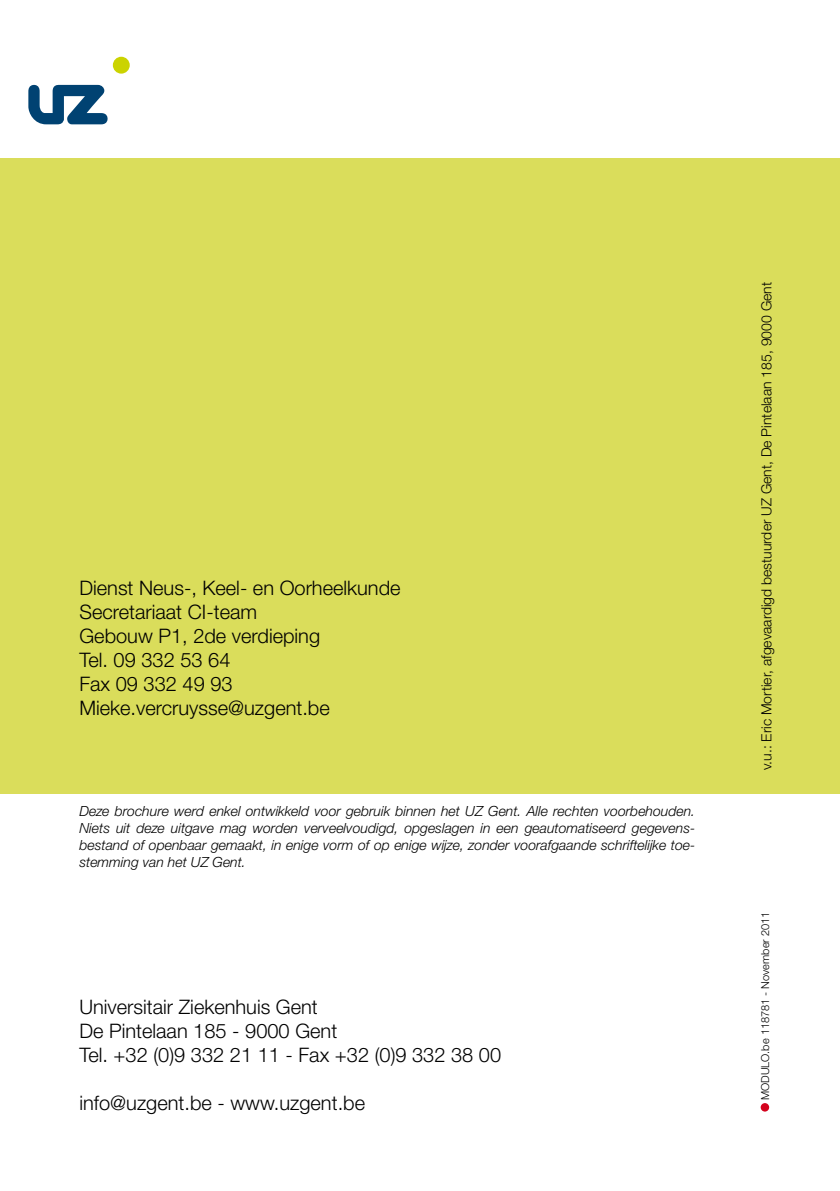
<style>
.page{position:relative;width:840px;height:1191px;background:#fff}
.page>*{position:absolute;margin:0;border:0;box-sizing:border-box;transform-origin:0 0}
.t1{font:300 20px/24px "Helvetica Neue LT";color:#000}
.t2{font:italic 300 14px/16.8px "Helvetica Neue LT";color:#000;text-align:justify}
.t3{font:300 14px "Helvetica Neue LT";color:#000}
.t4{font:300 11px "Helvetica Neue LT";color:#000}
</style>
<div class="page">
<div style="left:0;top:159px;width:839px;height:635px;background:#dadd5b"></div>
<div style="left:760px;top:1103px;width:8px;height:8px;background:#d4021d;border-radius:50%"></div>
<div style="left:113px;top:57px;width:17px;height:17px;background:#cbd300;border-radius:50%"></div>
<svg style="left:28px;top:85px;width:79px;height:39px"></svg>
<h1 class="t1" style="left:79px;top:575px;width:322px">Dienst Neus-, Keel- en Oorheelkunde<br>Secretariaat CI-team<br>Gebouw P1, 2de verdieping<br>Tel. 09 332 53 64<br>Fax 09 332 49 93<br>Mieke.vercruysse@uzgent.be</h1>
<p class="t2" style="left:79px;top:802px;width:617px">Deze brochure werd enkel ontwikkeld voor gebruik binnen het UZ Gent. Alle rechten voorbehouden.<br>Niets uit deze uitgave mag worden verveelvoudigd, opgeslagen in een geautomatiseerd gegevens&shy;bestand of openbaar gemaakt, in enige vorm of op enige wijze, zonder voorafgaande schriftelijke toe&shy;stemming van het UZ Gent.</p>
<h1 class="t1" style="left:79px;top:994px;width:423px">Universitair Ziekenhuis Gent<br>De Pintelaan 185 - 9000 Gent<br>Tel. +32 (0)9 332 21 11 - Fax +32 (0)9 332 38 00</h1>
<h1 class="t1" style="left:79px;top:1090px;width:287px">info@uzgent.be - www.uzgent.be</h1>
<p class="t3" style="left:757px;top:770px;width:489px;rotate:-90deg">v.u.: Eric Mortier, afgevaardigd bestuurder UZ Gent, De Pintelaan 185, 9000 Gent</p>
<p class="t4" style="left:758px;top:1100px;width:190px;rotate:-90deg">MODULO.be 118781 - November 2011</p>
</div>
